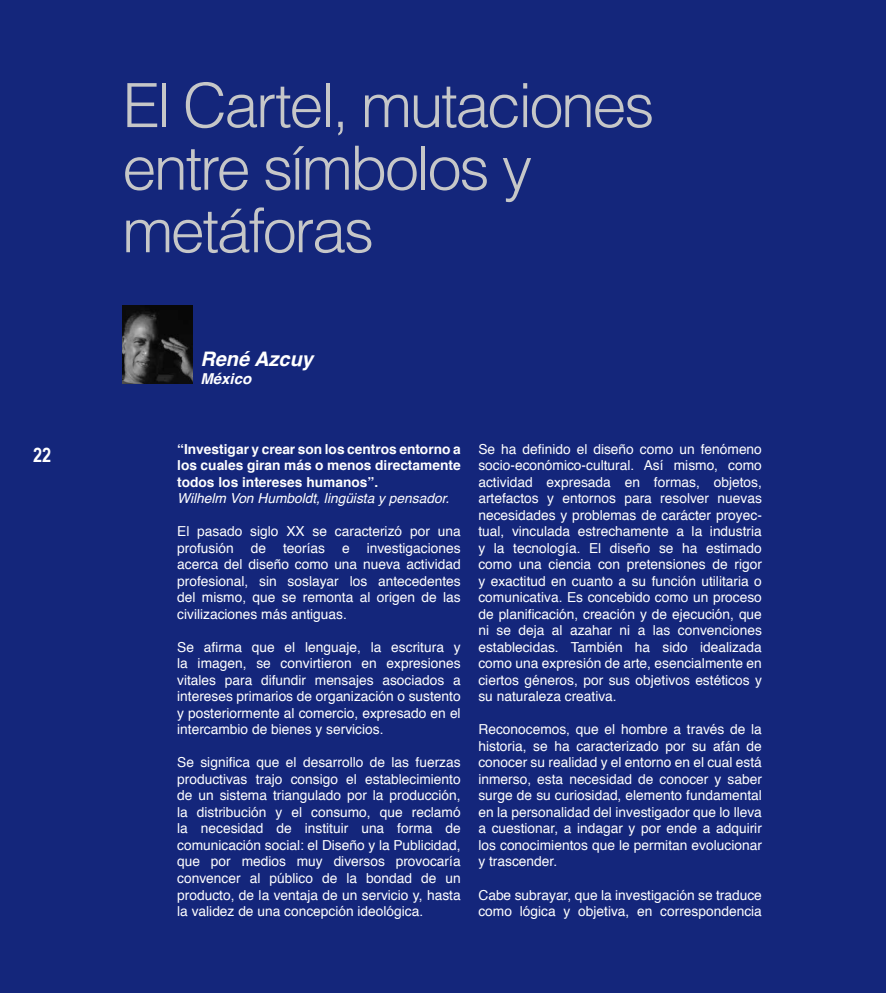
<style>
.page{position:relative;width:886px;height:993px;background:#fff}
.page>*{position:absolute;margin:0;border:0;box-sizing:border-box;transform-origin:0 0}
.t1{font:300 61px/62.5px "Helvetica";letter-spacing:-.04em;color:#c6c7c8}
.t2{font:italic 700 20px "Helvetica";color:#fff}
.t3{font:700 20px "Arial Narrow";color:#fff}
.t4{font:italic 700 15px "Helvetica";color:#fff}
.t5{font:13.75px/16.5px "Helvetica";color:#fff;text-align:justify}
.t6{font:700 13.75px/16.5px "Helvetica";color:#fff;text-align:justify}
.t7{font:italic 13.75px "Helvetica";color:#fff}
</style>
<div class="page">
<div style="left:0;top:0;width:886px;height:992px;background:#14267b"></div>
<img style="left:122px;top:305px;width:71px;height:78px">
<h2 class="t3" style="left:33px;top:443px;width:20px">22</h2>
<h1 class="t1" style="left:122px;top:73px;width:533px">El Cartel, mutaciones entre símbolos y metáforas</h1>
<h2 class="t2" style="left:200px;top:342px;width:114px">René Azcuy</h2>
<p class="t4" style="left:200px;top:366px;width:52px">México</p>
<p class="t6" style="left:177px;top:440px;width:285px">“Investigar y crear son los centros entorno a los cuales giran más o menos directamente todos los intereses humanos”.</p>
<p class="t7" style="left:177px;top:487px;width:274px">Wilhelm Von Humboldt, lingüista y pensador.</p>
<p class="t5" style="left:177px;top:523px;width:285px">El pasado siglo XX se caracterizó por una profusión de teorías e investigaciones acerca del diseño como una nueva actividad profesional, sin soslayar los antecedentes del mismo, que se remonta al origen de las civilizaciones más antiguas.</p>
<p class="t5" style="left:177px;top:639px;width:285px">Se afirma que el lenguaje, la escritura y la imagen, se convirtieron en expresiones vitales para difundir mensajes asociados a intereses primarios de organización o sustento y posteriormente al comercio, expresado en el intercambio de bienes y servicios.</p>
<p class="t5" style="left:177px;top:754px;width:285px">Se significa que el desarrollo de las fuerzas productivas trajo consigo el establecimiento de un sistema triangulado por la producción, la distribución y el consumo, que reclamó la necesidad de instituir una forma de comunicación social: el Diseño y la Publicidad, que por medios muy diversos provocaría convencer al público de la bondad de un producto, de la ventaja de un servicio y, hasta la validez de una concepción ideológica.</p>
<p class="t5" style="left:478px;top:441px;width:285px">Se ha definido el diseño como un fenómeno socio-económico-cultural. Así mismo, como actividad expresada en formas, objetos, artefactos y entornos para resolver nuevas necesidades y problemas de carácter proyec&shy;tual, vinculada estrechamente a la industria y la tecnología. El diseño se ha estimado como una ciencia con pretensiones de rigor y exactitud en cuanto a su función utilitaria o comunicativa. Es concebido como un proceso de planificación, creación y de ejecución, que ni se deja al azahar ni a las convenciones establecidas. También ha sido idealizada como una expresión de arte, esencialmente en ciertos géneros, por sus objetivos estéticos y su naturaleza creativa.</p>
<p class="t5" style="left:478px;top:721px;width:285px">Reconocemos, que el hombre a través de la historia, se ha caracterizado por su afán de conocer su realidad y el entorno en el cual está inmerso, esta necesidad de conocer y saber surge de su curiosidad, elemento fundamental en la personalidad del investigador que lo lleva a cuestionar, a indagar y por ende a adquirir los conocimientos que le permitan evolucionar y trascender.</p>
<p class="t5" style="left:478px;top:886px;width:285px">Cabe subrayar, que la investigación se traduce como lógica y objetiva, en correspondencia</p>
</div>
